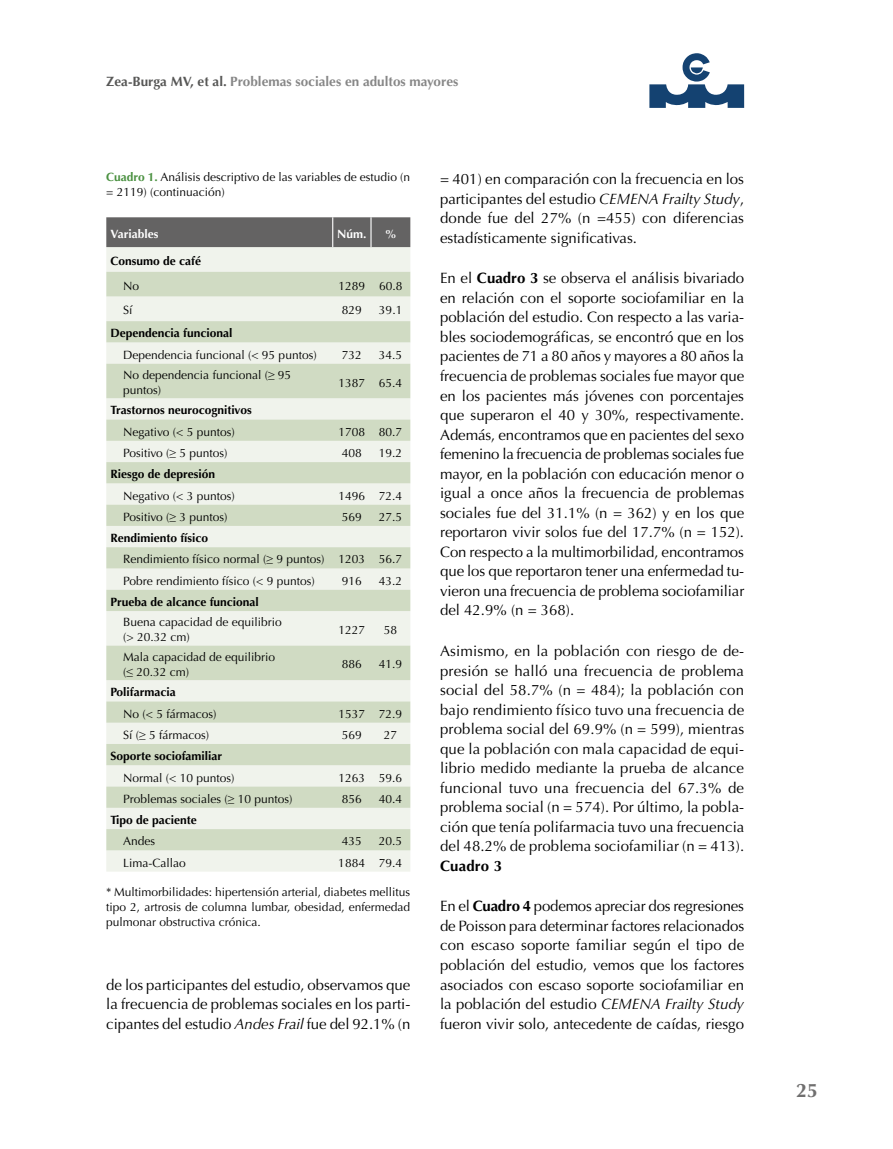
<style>
.page{position:relative;width:893px;height:1149px;background:#fff}
.page>*{position:absolute;margin:0;border:0;box-sizing:border-box;transform-origin:0 0}
.t1{font:700 19.5px "Optima";color:#706f6f}
.t2{font:15px/19.5px "Optima";color:#000;text-align:justify}
.t3{font:700 15px "Optima";letter-spacing:.01em;color:#000}
.t4{font:700 13.5px "Optima";color:#878787}
.t5{font:12px/15px "Optima";color:#000}
.t6{font:700 12px "Optima";color:#000}
.t7{font:700 12px "Optima";color:#fff}
.s1{color:#575756}
.s2{font-weight:700;color:#4b9141}
.s3{font-style:italic}
.s4{font-weight:700}
</style>
<div class="page">
<svg style="left:649px;top:53px;width:95px;height:55px"></svg>
<div style="left:106px;top:247px;width:304px;height:624px;background:#f0f3ec"></div>
<svg style="left:106px;top:272px;width:304px;height:578px;background:#dfe6d6"></svg>
<div style="left:106px;top:217px;width:304px;height:30px;background:#646363"></div>
<hr style="left:332px;top:217px;width:1px;height:30px;background:#fff">
<hr style="left:370px;top:217px;width:2px;height:30px;background:#fff">
<p class="t4" style="left:106px;top:73px;width:354px"><span class="s1">Zea-Burga MV, et al.</span> Problemas sociales en adultos mayores</p>
<p class="t5" style="left:106px;top:170px;width:306px"><span class="s2">Cuadro 1.</span> Análisis descriptivo de las variables de estudio (n = 2119) (continuación)</p>
<p class="t7" style="left:111px;top:226px;width:50px">Variables</p>
<p class="t7" style="left:337px;top:226px;width:31px">Núm.</p>
<p class="t7" style="left:385px;top:226px;width:13px">%</p>
<p class="t6" style="left:111px;top:254px;width:92px">Consumo de café</p>
<p class="t5" style="left:123px;top:278px;width:18px">No</p>
<p class="t5" style="left:339px;top:278px;width:65px">1289 60.8</p>
<p class="t5" style="left:123px;top:303px;width:11px">Sí</p>
<p class="t5" style="left:342px;top:303px;width:22px">829</p>
<p class="t5" style="left:379px;top:303px;width:25px">39.1</p>
<p class="t6" style="left:111px;top:326px;width:123px">Dependencia funcional</p>
<p class="t5" style="left:123px;top:347px;width:195px">Dependencia funcional (&lt; 95 puntos)</p>
<p class="t5" style="left:342px;top:347px;width:22px">732</p>
<p class="t5" style="left:379px;top:347px;width:25px">34.5</p>
<p class="t5" style="left:123px;top:367px;width:170px">No dependencia funcional (≥ 95 puntos)</p>
<p class="t5" style="left:338px;top:375px;width:65px">1387 65.4</p>
<p class="t6" style="left:111px;top:403px;width:143px">Trastornos neurocognitivos</p>
<p class="t5" style="left:123px;top:424px;width:113px">Negativo (&lt; 5 puntos)</p>
<p class="t5" style="left:338px;top:424px;width:65px">1708 80.7</p>
<p class="t5" style="left:123px;top:445px;width:106px">Positivo (≥ 5 puntos)</p>
<p class="t5" style="left:342px;top:445px;width:22px">408</p>
<p class="t5" style="left:379px;top:445px;width:25px">19.2</p>
<p class="t6" style="left:110px;top:467px;width:106px">Riesgo de depresión</p>
<p class="t5" style="left:123px;top:488px;width:113px">Negativo (&lt; 3 puntos)</p>
<p class="t5" style="left:338px;top:488px;width:65px">1496 72.4</p>
<p class="t5" style="left:123px;top:509px;width:106px">Positivo (≥ 3 puntos)</p>
<p class="t5" style="left:342px;top:509px;width:22px">569</p>
<p class="t5" style="left:379px;top:509px;width:25px">27.5</p>
<p class="t6" style="left:110px;top:531px;width:99px">Rendimiento físico</p>
<p class="t5" style="left:123px;top:548px;width:281px;line-height:21.3px">Rendimiento físico normal (≥ 9 puntos) 1203 56.7<br>Pobre rendimiento físico (&lt; 9 puntos)</p>
<p class="t5" style="left:342px;top:573px;width:22px">916</p>
<p class="t5" style="left:379px;top:573px;width:25px">43.2</p>
<p class="t6" style="left:110px;top:594px;width:150px">Prueba de alcance funcional</p>
<p class="t5" style="left:123px;top:614px;width:160px">Buena capacidad de equilibrio (&gt; 20.32 cm)</p>
<p class="t5" style="left:338px;top:622px;width:28px">1227</p>
<p class="t5" style="left:384px;top:622px;width:15px">58</p>
<p class="t5" style="left:123px;top:649px;width:154px">Mala capacidad de equilibrio (≤ 20.32 cm)</p>
<p class="t5" style="left:342px;top:656px;width:22px">886</p>
<p class="t5" style="left:379px;top:656px;width:25px">41.9</p>
<p class="t6" style="left:110px;top:685px;width:67px">Polifarmacia</p>
<p class="t5" style="left:123px;top:706px;width:95px">No (&lt; 5 fármacos)</p>
<p class="t5" style="left:338px;top:706px;width:65px">1537 72.9</p>
<p class="t5" style="left:123px;top:727px;width:87px">Sí (≥ 5 fármacos)</p>
<p class="t5" style="left:342px;top:727px;width:22px">569</p>
<p class="t5" style="left:384px;top:727px;width:15px">27</p>
<p class="t6" style="left:110px;top:749px;width:113px">Soporte sociofamiliar</p>
<p class="t5" style="left:123px;top:769px;width:113px">Normal (&lt; 10 puntos)</p>
<p class="t5" style="left:338px;top:769px;width:65px">1263 59.6</p>
<p class="t5" style="left:123px;top:791px;width:171px">Problemas sociales (≥ 10 puntos)</p>
<p class="t5" style="left:342px;top:791px;width:22px">856</p>
<p class="t5" style="left:379px;top:791px;width:25px">40.4</p>
<p class="t6" style="left:110px;top:812px;width:88px">Tipo de paciente</p>
<p class="t5" style="left:123px;top:833px;width:34px">Andes</p>
<p class="t5" style="left:342px;top:833px;width:22px">435</p>
<p class="t5" style="left:379px;top:833px;width:25px">20.5</p>
<p class="t5" style="left:123px;top:854px;width:64px">Lima-Callao</p>
<p class="t5" style="left:338px;top:854px;width:65px">1884 79.4</p>
<p class="t5" style="left:106px;top:884px;width:306px;text-align:justify">* Multimorbilidades: hipertensión arterial, diabetes mellitus tipo 2, artrosis de columna lumbar, obesidad, enfermedad pulmonar obstructiva crónica.</p>
<p class="t2" style="left:106px;top:974px;width:306px">de los participantes del estudio, observamos que la frecuencia de problemas sociales en los parti&shy;cipantes del estudio <span class="s3">Andes Frail</span> fue del 92.1% (n</p>
<p class="t2" style="left:440px;top:169px;width:306px">= 401) en comparación con la frecuencia en los participantes del estudio <span class="s3">CEMENA Frailty Study</span>, donde fue del 27% (n =455) con diferencias estadísticamente significativas.</p>
<p class="t2" style="left:440px;top:269px;width:306px">En el <span class="s4">Cuadro 3</span> se observa el análisis bivariado en relación con el soporte sociofamiliar en la población del estudio. Con respecto a las varia&shy;bles sociodemográficas, se encontró que en los pacientes de 71 a 80 años y mayores a 80 años la frecuencia de problemas sociales fue mayor que en los pacientes más jóvenes con porcentajes que superaron el 40 y 30%, respectivamente.<br>Además, encontramos que en pacientes del sexo femenino la frecuencia de problemas sociales fue mayor, en la población con educación menor o igual a once años la frecuencia de problemas sociales fue del 31.1% (n = 362) y en los que reportaron vivir solos fue del 17.7% (n = 152).<br>Con respecto a la multimorbilidad, encontramos que los que reportaron tener una enfermedad tu&shy;vieron una frecuencia de problema sociofamiliar del 42.9% (n = 368).</p>
<p class="t2" style="left:440px;top:641px;width:306px">Asimismo, en la población con riesgo de de&shy;presión se halló una frecuencia de problema social del 58.7% (n = 484); la población con bajo rendimiento físico tuvo una frecuencia de problema social del 69.9% (n = 599), mientras que la población con mala capacidad de equi&shy;librio medido mediante la prueba de alcance funcional tuvo una frecuencia del 67.3% de problema social (n = 574). Por último, la pobla&shy;ción que tenía polifarmacia tuvo una frecuencia del 48.2% de problema sociofamiliar (n = 413).</p>
<p class="t3" style="left:440px;top:856px;width:63px">Cuadro 3</p>
<p class="t2" style="left:440px;top:896px;width:306px">En el <span class="s4">Cuadro 4</span> podemos apreciar dos regresiones de Poisson para determinar factores relacionados con escaso soporte familiar según el tipo de población del estudio, vemos que los factores asociados con escaso soporte sociofamiliar en la población del estudio <span class="s3">CEMENA Frailty Study </span>fueron vivir solo, antecedente de caídas, riesgo</p>
<h1 class="t1" style="left:796px;top:1079px;width:23px">25</h1>
</div>
